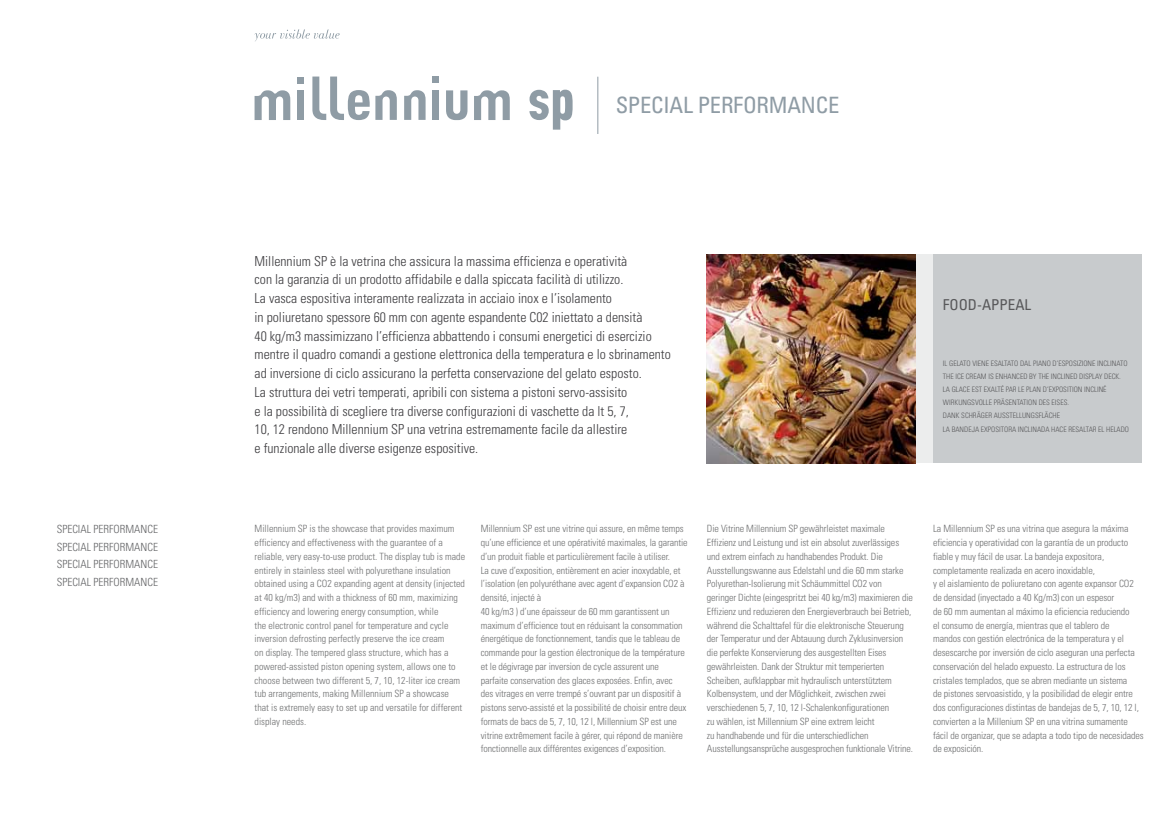
<style>
.page{position:relative;width:1170px;height:815px;background:#fff}
.page>*{position:absolute;margin:0;border:0;box-sizing:border-box;transform-origin:0 0}
.t1{font:condensed 22.5px "Univers LT Std";letter-spacing:-.01em;color:#8f9ca5}
.t2{font:condensed 15px "Univers LT Std";color:#58585a}
.t3{font:300 condensed 13.75px/18.8px "Univers LT Std";color:#3e3d40}
.t4{font:300 condensed 11.25px/17.5px "Univers LT Std";color:#646567;text-align:justify}
.t5{font:300 condensed 10px/13.8px "Univers LT Std";letter-spacing:-.01em;color:#707172}
.t6{font:300 condensed 7.5px/13.1px "Univers LT Std";color:#58585a}
</style>
<div class="page">
<div style="left:828px;top:255px;width:209px;height:208px;background:#eceded"></div>
<hr style="left:597px;top:77px;width:1px;height:57px;background:#8f9ca5">
<div style="left:933px;top:255px;width:208px;height:208px;background:#c8cbcd"></div>
<img style="left:707px;top:255px;width:208px;height:208px">
<svg style="left:529px;top:90px;width:43px;height:40px"></svg>
<div style="left:297px;top:90px;width:7px;height:30px;background:#8f9ca5"></div>
<div style="left:432px;top:90px;width:7px;height:30px;background:#8f9ca5"></div>
<div style="left:297px;top:77px;width:7px;height:6px;background:#8f9ca5"></div>
<div style="left:432px;top:77px;width:7px;height:6px;background:#8f9ca5"></div>
<svg style="left:474px;top:90px;width:35px;height:30px"></svg>
<svg style="left:254px;top:90px;width:36px;height:30px"></svg>
<svg style="left:404px;top:90px;width:21px;height:30px"></svg>
<svg style="left:446px;top:90px;width:21px;height:30px"></svg>
<svg style="left:312px;top:77px;width:85px;height:43px"></svg>
<svg style="left:254px;top:29px;width:85px;height:12px"></svg>
<h1 class="t1" style="left:615px;top:91px;width:225px">SPECIAL PERFORMANCE</h1>
<p class="t3" style="left:254px;top:251px;width:418px">Millennium SP è la vetrina che assicura la massima efficienza e operatività<br>con la garanzia di un prodotto affidabile e dalla spiccata facilità di utilizzo.<br>La vasca espositiva interamente realizzata in acciaio inox e l’isolamento<br>in poliuretano spessore 60 mm con agente espandente C02 iniettato a densità<br>40 kg/m3 massimizzano l’efficienza abbattendo i consumi energetici di esercizio mentre il quadro comandi a gestione elettronica della temperatura e lo sbrinamento ad inversione di ciclo assicurano la perfetta conservazione del gelato esposto.<br>La struttura dei vetri temperati, apribili con sistema a pistoni servo-assisito<br>e la possibilità di scegliere tra diverse configurazioni di vaschette da lt 5, 7,<br>10, 12 rendono Millennium SP una vetrina estremamente facile da allestire<br>e funzionale alle diverse esigenze espositive.</p>
<h2 class="t2" style="left:942px;top:295px;width:90px">FOOD-APPEAL</h2>
<p class="t6" style="left:942px;top:357px;width:188px">IL GELATO VIENE ESALTATO DAL PIANO D’ESPOSIZIONE INCLINATO THE ICE CREAM IS ENHANCED BY THE INCLINED DISPLAY DECK.<br>LA GLACE EST EXALTÉ PAR LE PLAN D’EXPOSITION INCLINÉ WIRKUNGSVOLLE PRÄSENTATION DES EISES.<br>DANK SCHRÄGER AUSSTELLUNGSFLÄCHE<br>LA BANDEJA EXPOSITORA INCLINADA HACE RESALTAR EL HELADO</p>
<p class="t4" style="left:57px;top:520px;width:103px">SPECIAL PERFORMANCE SPECIAL PERFORMANCE SPECIAL PERFORMANCE SPECIAL PERFORMANCE</p>
<p class="t5" style="left:480px;top:522px;width:208px">Millennium SP est une vitrine qui assure, en même temps qu’une efficience et une opérativité maximales, la garantie d’un produit fiable et particulièrement facile à utiliser.<br>La cuve d’exposition, entièrement en acier inoxydable, et l’isolation (en polyuréthane avec agent d’expansion CO2 à densité, injecté à<br>40 kg/m3 ) d’une épaisseur de 60 mm garantissent un maximum d’efficience tout en réduisant la consommation énergétique de fonctionnement, tandis que le tableau de commande pour la gestion électronique de la température et le dégivrage par inversion de cycle assurent une parfaite conservation des glaces exposées. Enfin, avec des vitrages en verre trempé s’ouvrant par un dispositif à pistons servo-assisté et la possibilité de choisir entre deux formats de bacs de 5, 7, 10, 12 l, Millennium SP est une vitrine extrêmement facile à gérer, qui répond de manière fonctionnelle aux différentes exigences d’exposition.</p>
<p class="t5" style="left:707px;top:522px;width:208px">Die Vitrine Millennium SP gewährleistet maximale Effizienz und Leistung und ist ein absolut zuverlässiges und extrem einfach zu handhabendes Produkt. Die Ausstellungswanne aus Edelstahl und die 60 mm starke Polyurethan-Isolierung mit Schäummittel CO2 von geringer Dichte (eingespritzt bei 40 kg/m3) maximieren die Effizienz und reduzieren den Energieverbrauch bei Betrieb, während die Schalttafel für die elektronische Steuerung der Temperatur und der Abtauung durch Zyklusinversion die perfekte Konservierung des ausgestellten Eises gewährleisten. Dank der Struktur mit temperierten Scheiben, aufklappbar mit hydraulisch unterstütztem Kolbensystem, und der Möglichkeit, zwischen zwei verschiedenen 5, 7, 10, 12 l-Schalenkonfigurationen<br>zu wählen, ist Millennium SP eine extrem leicht<br>zu handhabende und für die unterschiedlichen Ausstellungsansprüche ausgesprochen funktionale Vitrine.</p>
<p class="t5" style="left:933px;top:522px;width:212px">La Millennium SP es una vitrina que asegura la máxima eficiencia y operatividad con la garantía de un producto fiable y muy fácil de usar. La bandeja expositora, completamente realizada en acero inoxidable,<br>y el aislamiento de poliuretano con agente expansor CO2 de densidad (inyectado a 40 Kg/m3) con un espesor<br>de 60 mm aumentan al máximo la eficiencia reduciendo<br>el consumo de energía, mientras que el tablero de<br>mandos con gestión electrónica de la temperatura y el desescarche por inversión de ciclo aseguran una perfecta conservación del helado expuesto. La estructura de los cristales templados, que se abren mediante un sistema<br>de pistones servoasistido, y la posibilidad de elegir entre dos configuraciones distintas de bandejas de 5, 7, 10, 12 l, convierten a la Millenium SP en una vitrina sumamente fácil de organizar, que se adapta a todo tipo de necesidades de exposición.</p>
<p class="t5" style="left:254px;top:522px;width:212px">Millennium SP is the showcase that provides maximum efficiency and effectiveness with the guarantee of a reliable, very easy-to-use product. The display tub is made entirely in stainless steel with polyurethane insulation obtained using a CO2 expanding agent at density (injected at 40 kg/m3) and with a thickness of 60 mm, maximizing efficiency and lowering energy consumption, while<br>the electronic control panel for temperature and cycle inversion defrosting perfectly preserve the ice cream<br>on display. The tempered glass structure, which has a powered-assisted piston opening system, allows one to choose between two different 5, 7, 10, 12-liter ice cream tub arrangements, making Millennium SP a showcase that is extremely easy to set up and versatile for different display needs.</p>
</div>
